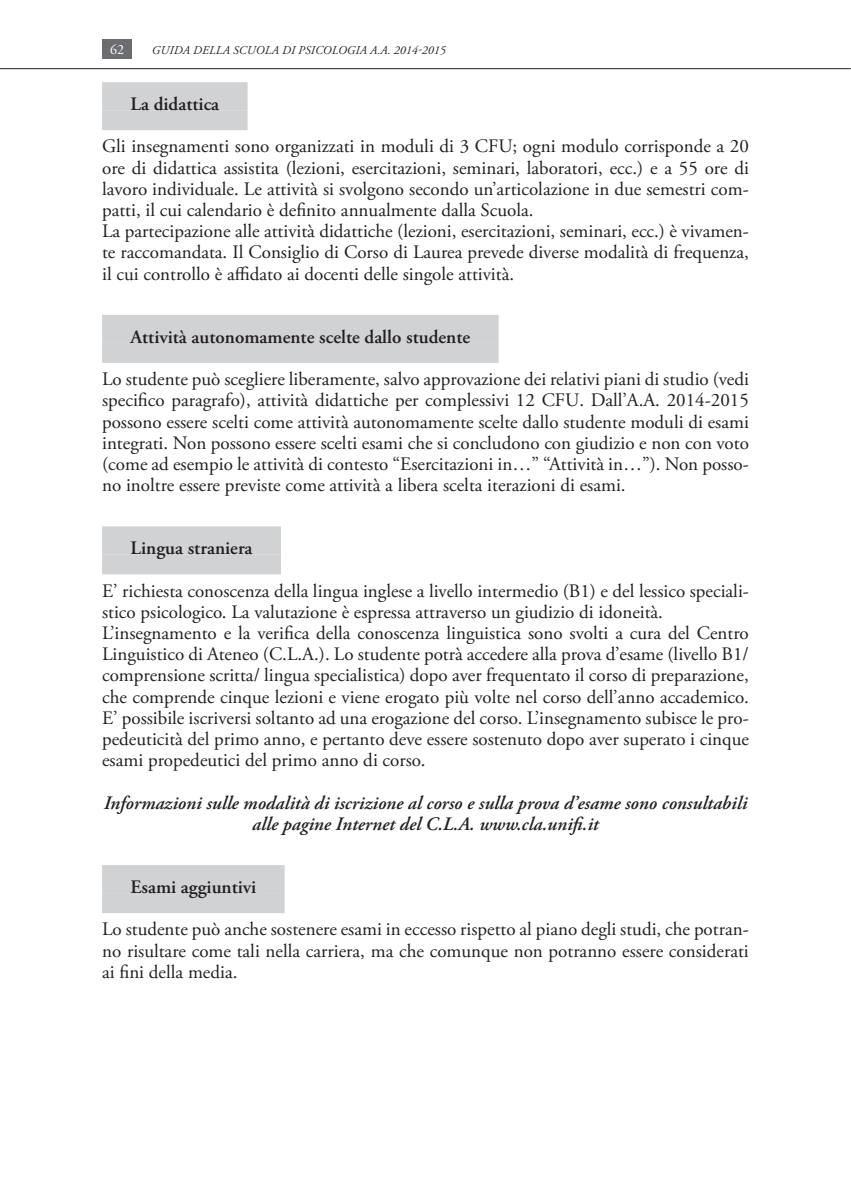
<style>
.page{position:relative;width:851px;height:1191px;background:#fff}
.page>*{position:absolute;margin:0;border:0;box-sizing:border-box;transform-origin:0 0}
.t1{font:19px/21.2px "Adobe Garamond Pro";color:#231f20}
.t2{font:italic 600 19px/21.2px "Adobe Garamond Pro";color:#231f20;text-align:center}
.t3{font:600 19px "Adobe Garamond Pro";letter-spacing:.045em;color:#231f20}
.t4{font:14px "Adobe Garamond Pro";color:#fff}
.t5{font:italic 12px "Adobe Garamond Pro";letter-spacing:.015em;color:#231f20}
</style>
<div class="page">
<hr style="left:0;top:68px;width:850px;height:1px;background:#231f20">
<div style="left:102px;top:39px;width:30px;height:20px;background:#6c6d70"></div>
<div style="left:102px;top:82px;width:145px;height:28px;background:#d1d2d4"></div>
<div style="left:102px;top:110px;width:145px;height:20px;background:#d1d2d4"></div>
<div style="left:102px;top:315px;width:396px;height:28px;background:#d1d2d4"></div>
<div style="left:102px;top:343px;width:396px;height:20px;background:#d1d2d4"></div>
<div style="left:102px;top:526px;width:179px;height:28px;background:#d1d2d4"></div>
<div style="left:102px;top:554px;width:179px;height:20px;background:#d1d2d4"></div>
<div style="left:102px;top:865px;width:182px;height:28px;background:#d1d2d4"></div>
<div style="left:102px;top:893px;width:182px;height:20px;background:#d1d2d4"></div>
<p class="t4" style="left:110px;top:41px;width:16px">62</p>
<p class="t5" style="left:152px;top:43px;width:295px">GUIDA DELLA SCUOLA DI PSICOLOGIA A.A. 2014-2015</p>
<p class="t3" style="left:130px;top:93px;width:91px">La didattica</p>
<p class="t1" style="left:102px;top:136px;width:648px">Gli insegnamenti sono organizzati in moduli di 3 CFU; ogni modulo corrisponde a 20 ore di didattica assistita (lezioni, esercitazioni, seminari, laboratori, ecc.) e a 55 ore di lavoro individuale. Le attività si svolgono secondo un’articolazione in due semestri com&shy;patti, il cui calendario è definito annualmente dalla Scuola.<br>La partecipazione alle attività didattiche (lezioni, esercitazioni, seminari, ecc.) è vivamen&shy;te raccomandata. Il Consiglio di Corso di Laurea prevede diverse modalità di frequenza, il cui controllo è affidato ai docenti delle singole attività.</p>
<p class="t3" style="left:130px;top:326px;width:341px">Attività autonomamente scelte dallo studente</p>
<p class="t1" style="left:102px;top:369px;width:648px;text-align:justify">Lo studente può scegliere liberamente, salvo approvazione dei relativi piani di studio (vedi specifico paragrafo), attività didattiche per complessivi 12 CFU. Dall’A.A. 2014-2015 possono essere scelti come attività autonomamente scelte dallo studente moduli di esami integrati. Non possono essere scelti esami che si concludono con giudizio e non con voto (come ad esempio le attività di contesto “Esercitazioni in…” “Attività in…”). Non posso&shy;no inoltre essere previste come attività a libera scelta iterazioni di esami.</p>
<p class="t3" style="left:130px;top:537px;width:124px">Lingua straniera</p>
<p class="t1" style="left:102px;top:580px;width:648px">E’ richiesta conoscenza della lingua inglese a livello intermedio (B1) e del lessico speciali&shy;stico psicologico. La valutazione è espressa attraverso un giudizio di idoneità.<br>L’insegnamento e la verifica della conoscenza linguistica sono svolti a cura del Centro Linguistico di Ateneo (C.L.A.). Lo studente potrà accedere alla prova d’esame (livello B1/ comprensione scritta/ lingua specialistica) dopo aver frequentato il corso di preparazione, che comprende cinque lezioni e viene erogato più volte nel corso dell’anno accademico.<br>E’ possibile iscriversi soltanto ad una erogazione del corso. L’insegnamento subisce le pro&shy;pedeuticità del primo anno, e pertanto deve essere sostenuto dopo aver superato i cinque esami propedeutici del primo anno di corso.</p>
<p class="t2" style="left:104px;top:793px;width:645px">Informazioni sulle modalità di iscrizione al corso e sulla prova d’esame sono consultabili alle pagine Internet del C.L.A. www.cla.unifi.it</p>
<p class="t3" style="left:130px;top:876px;width:127px">Esami aggiuntivi</p>
<p class="t1" style="left:102px;top:919px;width:648px;text-align:justify">Lo studente può anche sostenere esami in eccesso rispetto al piano degli studi, che potran&shy;no risultare come tali nella carriera, ma che comunque non potranno essere considerati ai fini della media.</p>
</div>
